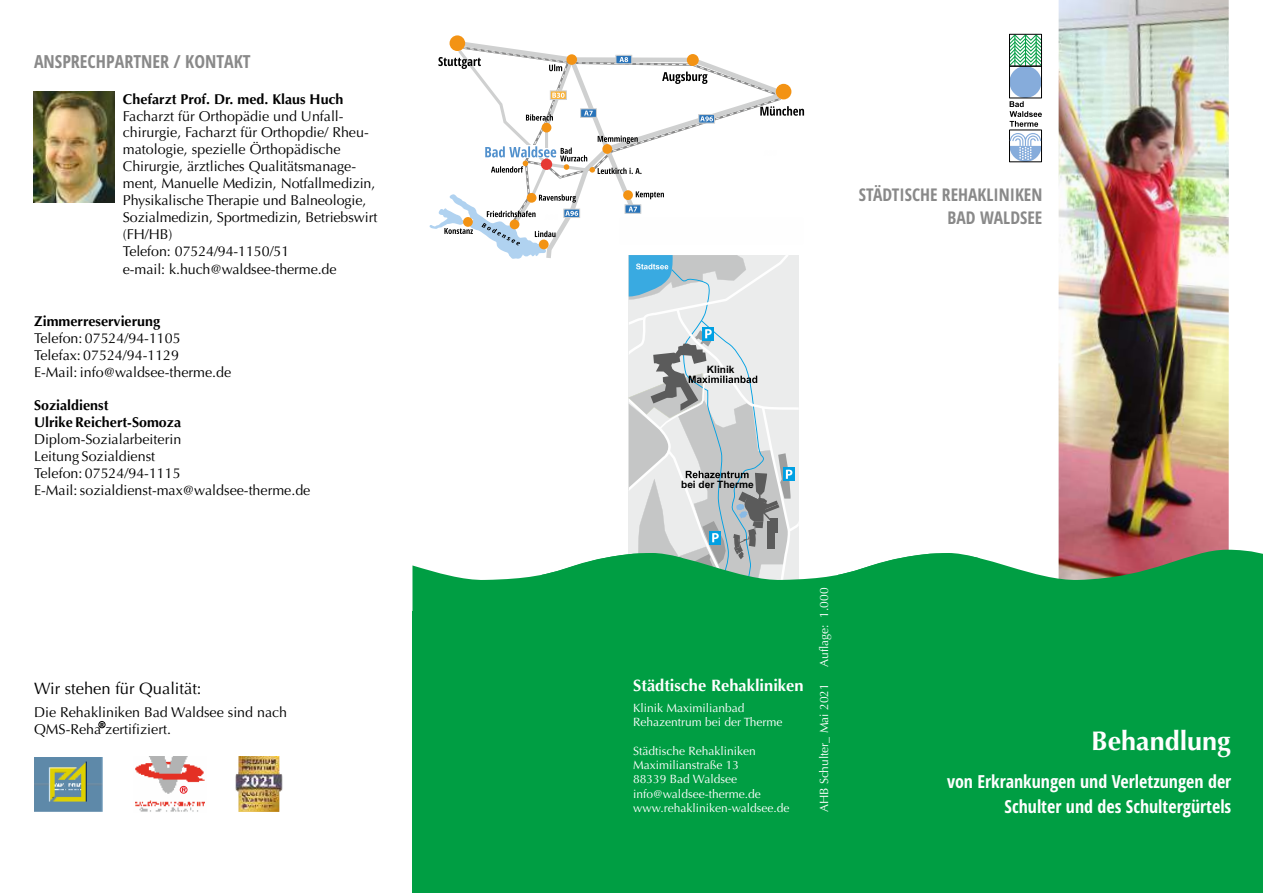
<style>
.page{position:relative;width:1263px;height:893px;background:#fff}
.page>*{position:absolute;margin:0;border:0;box-sizing:border-box;transform-origin:0 0}
.t1{font:700 27px "Optima";color:#fefefe}
.t2{font:700 condensed 18px "Open Sans";color:#fefefe}
.t3{font:700 condensed 18px "Open Sans";color:#898989}
.t4{font:700 condensed 17.55px/23.9px "Open Sans";color:#898989;text-align:right}
.t5{font:700 16.5px "Optima";color:#fefefe}
.t6{font:16.5px "Optima";color:#000}
.t7{font:14.25px/17.1px "Optima";color:#000}
.t8{font:700 14.25px/17px "Optima";color:#000}
.t9{font:12px/14.2px "Optima";color:#fefefe}
.t10{font:700 10.2px "Arial";color:#000}
.t11{font:6px "Humanist 777 BT Black B";color:#000}
</style>
<div class="page">
<img style="left:1058px;top:0;width:171px;height:34px">
<div style="left:412px;top:611px;width:851px;height:282px;background:#009e43"></div>
<img style="left:34px;top:757px;width:69px;height:55px">
<img style="left:135px;top:757px;width:70px;height:37px">
<img style="left:136px;top:800px;width:69px;height:12px">
<div style="left:180px;top:786px;width:7px;height:7px;border:1px solid #e31e24;border-radius:50%"></div>
<svg style="left:182px;top:787px;width:4px;height:5px"></svg>
<div style="left:99px;top:721px;width:6px;height:7px;border:1px solid #000;border-radius:50%"></div>
<img style="left:34px;top:92px;width:80px;height:110px">
<svg style="left:412px;top:34px;width:851px;height:577px"></svg>
<div style="left:541px;top:159px;width:11px;height:11px;background:#e63a34;border-radius:50%"></div>
<img style="left:235px;top:756px;width:48px;height:56px">
<p class="t3" style="left:34px;top:55px;width:218px">ANSPRECHPARTNER / KONTAKT</p>
<p class="t8" style="left:123px;top:92px;width:222px">Chefarzt Prof. Dr. med. Klaus Huch</p>
<p class="t7" style="left:123px;top:109px;width:256px">Facharzt für Orthopädie und Unfall&shy;chirurgie, Facharzt für Orthopdie/ Rheu&shy;matologie, spezielle Örthopädische Chirurgie, ärztliches Qualitätsmanage&shy;ment, Manuelle Medizin, Notfallmedizin, Physikalische Therapie und Balneologie, Sozialmedizin, Sportmedizin, Betriebswirt (FH/HB)<br>Telefon: 07524/94-1150/51<br>e-mail: k.huch@waldsee-therme.de</p>
<p class="t8" style="left:34px;top:315px;width:128px">Zimmerreservierung</p>
<p class="t7" style="left:34px;top:331px;width:199px">Telefon: 07524/94-1105<br>Telefax: 07524/94-1129<br>E-Mail: info@waldsee-therme.de</p>
<p class="t8" style="left:34px;top:398px;width:149px">Sozialdienst<br>Ulrike Reichert-Somoza</p>
<p class="t7" style="left:34px;top:432px;width:278px">Diplom-Sozialarbeiterin<br>Leitung Sozialdienst<br>Telefon: 07524/94-1115<br>E-Mail: sozialdienst-max@waldsee-therme.de</p>
<p class="t6" style="left:34px;top:682px;width:169px">Wir stehen für Qualität:</p>
<p class="t7" style="left:34px;top:706px;width:254px">Die Rehakliniken Bad Waldsee sind nach<br>QMS-Reha zertifiziert.</p>
<p class="t11" style="left:100px;top:722px;width:5px">R</p>
<p class="t4" style="left:859px;top:184px;width:185px">STÄDTISCHE REHAKLINIKEN<br>BAD WALDSEE</p>
<p class="t10" style="left:707px;top:365px;width:29px">Klinik</p>
<p class="t10" style="left:681px;top:481px;width:74px">bei der Therme</p>
<p class="t5" style="left:633px;top:679px;width:172px">Städtische Rehakliniken</p>
<p class="t9" style="left:633px;top:702px;width:151px">Klinik Maximilianbad<br>Rehazentrum bei der Therme</p>
<p class="t9" style="left:633px;top:745px;width:158px">Städtische Rehakliniken<br>Maximilianstraße 13<br>88339 Bad Waldsee info@waldsee-therme.de www.rehakliniken-waldsee.de</p>
<p class="t9" style="left:818px;top:667px;width:81px;rotate:-90deg">Auflage: 1.000</p>
<p class="t9" style="left:818px;top:812px;width:131px;rotate:-90deg">AHB Schulter_ Mai 2021</p>
<h1 class="t1" style="left:1091px;top:730px;width:141px">Behandlung</h1>
<p class="t2" style="left:947px;top:775px;width:286px">von Erkrankungen und Verletzungen der</p>
<p class="t2" style="left:1005px;top:799px;width:228px">Schulter und des Schultergürtels</p>
</div>
